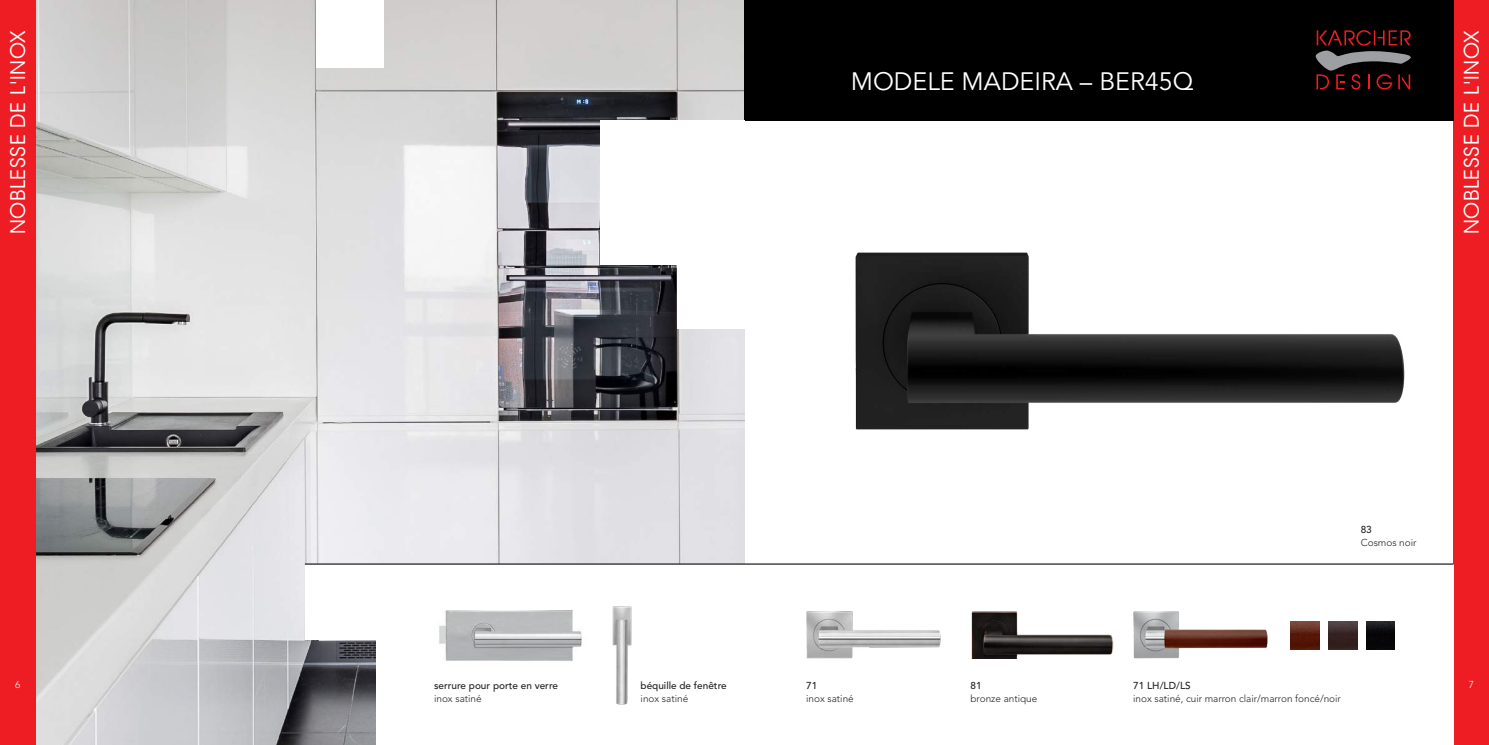
<style>
.page{position:relative;width:1489px;height:745px;background:#fff}
.page>*{position:absolute;margin:0;border:0;box-sizing:border-box;transform-origin:0 0}
.t1{font:25px "Avenir LT Std";color:#fff}
.t2{font:20px "ITC Avant Garde Std";letter-spacing:.03em;color:#fff}
.t3{font:300 10px "Avenir LT Std";color:#231f20}
.t4{font:500 10px "Avenir LT Std";color:#231f20}
.t5{font:300 10px "Avenir LT Std";color:#fff}
</style>
<div class="page">
<img style="left:35px;top:0;width:709px;height:744px">
<div style="left:0;top:0;width:35px;height:744px;background:#ee1d23"></div>
<div style="left:1453px;top:0;width:35px;height:744px;background:#ee1d23"></div>
<div style="left:744px;top:0;width:709px;height:120px;background:#000"></div>
<svg style="left:1315px;top:30px;width:95px;height:60px"></svg>
<img style="left:855px;top:252px;width:550px;height:178px">
<div style="left:600px;top:120px;width:144px;height:145px;background:#fff"></div>
<div style="left:677px;top:261px;width:67px;height:68px;background:#fff"></div>
<div style="left:316px;top:0;width:68px;height:67px;background:#fff"></div>
<div style="left:376px;top:563px;width:1077px;height:181px;background:#fff"></div>
<img style="left:806px;top:611px;width:135px;height:48px">
<img style="left:971px;top:611px;width:143px;height:47px">
<img style="left:1133px;top:611px;width:135px;height:46px">
<img style="left:1290px;top:621px;width:28px;height:28px">
<img style="left:1328px;top:621px;width:28px;height:28px">
<img style="left:1366px;top:621px;width:28px;height:28px">
<img style="left:439px;top:610px;width:143px;height:51px">
<img style="left:612px;top:606px;width:20px;height:99px">
<div style="left:305px;top:563px;width:75px;height:76px;background:#fff"></div>
<hr style="left:305px;top:563px;width:1148px;height:1px;background:#231f20">
<h2 class="t2" style="left:6px;top:234px;width:205px;rotate:-90deg">NOBLESSE DE L'INOX</h2>
<h2 class="t2" style="left:1459px;top:234px;width:205px;rotate:-90deg">NOBLESSE DE L'INOX</h2>
<h1 class="t1" style="left:850px;top:67px;width:344px">MODELE MADEIRA – BER45Q</h1>
<p class="t4" style="left:1360px;top:523px;width:13px">83</p>
<p class="t3" style="left:1360px;top:536px;width:57px">Cosmos noir</p>
<p class="t5" style="left:15px;top:678px;width:7px">6</p>
<p class="t5" style="left:1468px;top:678px;width:7px">7</p>
<p class="t4" style="left:640px;top:679px;width:88px">béquille de fenêtre</p>
<p class="t3" style="left:640px;top:692px;width:49px">inox satiné</p>
<p class="t4" style="left:1133px;top:679px;width:59px">71 LH/LD/LS</p>
<p class="t3" style="left:1133px;top:692px;width:209px">inox satiné, cuir marron clair/marron foncé/noir</p>
<p class="t4" style="left:970px;top:679px;width:13px">81</p>
<p class="t3" style="left:970px;top:692px;width:68px">bronze antique</p>
<p class="t4" style="left:806px;top:679px;width:13px">71</p>
<p class="t3" style="left:806px;top:692px;width:49px">inox satiné</p>
<p class="t4" style="left:434px;top:679px;width:125px">serrure pour porte en verre</p>
<p class="t3" style="left:434px;top:692px;width:49px">inox satiné</p>
</div>
